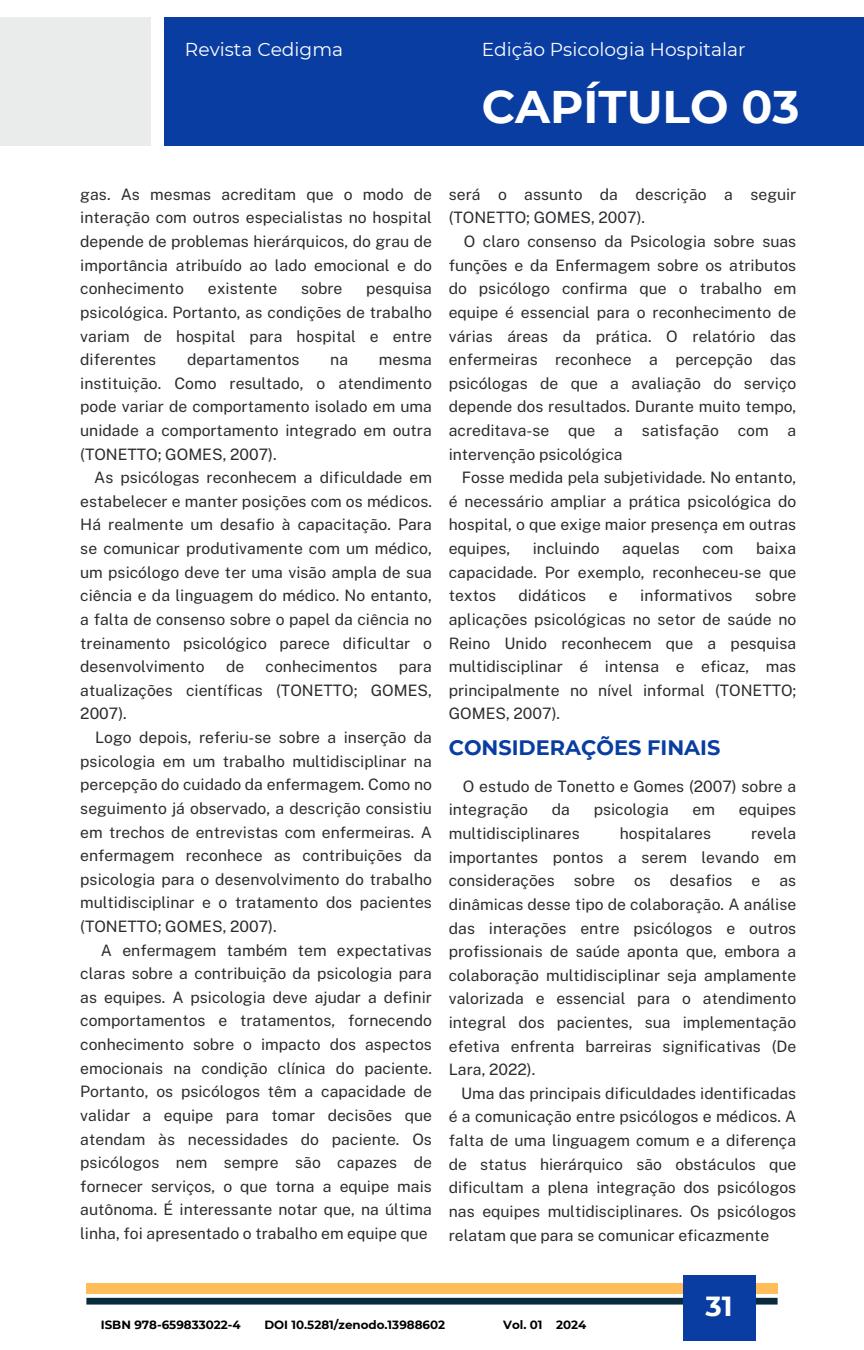
<style>
.page{position:relative;width:864px;height:1350px;background:#fff}
.page>*{position:absolute;margin:0;border:0;box-sizing:border-box;transform-origin:0 0}
.t1{font:700 45.68px "Montserrat";color:#fff}
.t2{font:700 27.68px "Montserrat";color:#fff}
.t3{font:700 20.93px "Montserrat";color:#093da2}
.t4{font:18.68px "Montserrat";color:#fff}
.t5{font:15.75px/23.6px "Public Sans";color:#2b2c30;text-align:justify}
.t6{font:700 11.92px "Montserrat";color:#000}
</style>
<div class="page">
<div style="left:0;top:17px;width:151px;height:128px;background:#eaebeb"></div>
<div style="left:164px;top:17px;width:700px;height:128px;background:#093da2"></div>
<div style="left:86px;top:1298px;width:692px;height:7px;background:#0a2b3e"></div>
<div style="left:86px;top:1283px;width:692px;height:11px;background:#ffbd59"></div>
<div style="left:683px;top:1275px;width:72px;height:65px;background:#093da2"></div>
<h3 class="t4" style="left:185px;top:38px;width:160px">Revista Cedigma</h3>
<h1 class="t4" style="left:482px;top:38px;width:265px">Edição Psicologia Hospitalar</h1>
<h3 class="t1" style="left:482px;top:79px;width:319px">CAPÍTULO 03</h3>
<h4 class="t5" style="left:80px;top:182px;width:353px">gas. As mesmas acreditam que o modo de interação com outros especialistas no hospital depende de problemas hierárquicos, do grau de importância atribuído ao lado emocional e do conhecimento</h4>
<h4 class="t5" style="left:208px;top:277px;width:71px">existente</h4>
<h4 class="t5" style="left:301px;top:277px;width:43px">sobre</h4>
<h4 class="t5" style="left:80px;top:277px;width:353px;text-indent:286px">pesquisa psicológica. Portanto, as condições de trabalho variam de hospital para hospital e entre diferentes</h4>
<h4 class="t5" style="left:187px;top:348px;width:114px">departamentos</h4>
<h4 class="t5" style="left:330px;top:348px;width:19px">na</h4>
<h4 class="t5" style="left:379px;top:348px;width:55px">mesma</h4>
<h4 class="t5" style="left:80px;top:371px;width:353px">instituição. Como resultado, o atendimento</h4>
<h4 class="t5" style="left:80px;top:395px;width:353px">pode variar de comportamento isolado em uma</h4>
<h4 class="t5" style="left:80px;top:418px;width:353px">unidade a comportamento integrado em outra</h4>
<h4 class="t5" style="left:80px;top:442px;width:198px">(TONETTO; GOMES, 2007).</h4>
<h4 class="t5" style="left:94px;top:466px;width:339px">As psicólogas reconhecem a dificuldade em</h4>
<h4 class="t5" style="left:80px;top:489px;width:353px">estabelecer e manter posições com os médicos.</h4>
<h4 class="t5" style="left:80px;top:513px;width:353px">Há realmente um desafio à capacitação. Para</h4>
<h4 class="t5" style="left:80px;top:537px;width:353px">se comunicar produtivamente com um médico,</h4>
<h4 class="t5" style="left:80px;top:560px;width:353px">um psicólogo deve ter uma visão ampla de sua</h4>
<h4 class="t5" style="left:80px;top:584px;width:353px">ciência e da linguagem do médico. No entanto,</h4>
<h4 class="t5" style="left:80px;top:607px;width:353px">a falta de consenso sobre o papel da ciência no</h4>
<h4 class="t5" style="left:80px;top:631px;width:353px">treinamento psicológico parece dificultar o</h4>
<h4 class="t5" style="left:80px;top:655px;width:126px">desenvolvimento</h4>
<h4 class="t5" style="left:226px;top:655px;width:20px">de</h4>
<h4 class="t5" style="left:266px;top:655px;width:113px">conhecimentos</h4>
<h4 class="t5" style="left:399px;top:655px;width:35px">para</h4>
<h4 class="t5" style="left:80px;top:678px;width:353px">atualizações científicas (TONETTO; GOMES,</h4>
<h4 class="t5" style="left:80px;top:702px;width:48px">2007).</h4>
<h4 class="t5" style="left:95px;top:726px;width:338px">Logo depois, referiu-se sobre a inserção da</h4>
<h4 class="t5" style="left:80px;top:749px;width:353px">psicologia em um trabalho multidisciplinar na</h4>
<h4 class="t5" style="left:80px;top:773px;width:353px">percepção do cuidado da enfermagem. Como no</h4>
<h4 class="t5" style="left:80px;top:796px;width:353px">seguimento já observado, a descrição consistiu</h4>
<h4 class="t5" style="left:80px;top:820px;width:353px">em trechos de entrevistas com enfermeiras. A</h4>
<h4 class="t5" style="left:80px;top:844px;width:353px">enfermagem reconhece as contribuições da</h4>
<h4 class="t5" style="left:80px;top:867px;width:353px">psicologia para o desenvolvimento do trabalho</h4>
<h4 class="t5" style="left:80px;top:891px;width:353px">multidisciplinar e o tratamento dos pacientes</h4>
<h4 class="t5" style="left:80px;top:914px;width:198px">(TONETTO; GOMES, 2007).</h4>
<h4 class="t5" style="left:101px;top:938px;width:333px">A enfermagem também tem expectativas</h4>
<h4 class="t5" style="left:80px;top:962px;width:353px">claras sobre a contribuição da psicologia para</h4>
<h4 class="t5" style="left:80px;top:985px;width:353px">as equipes. A psicologia deve ajudar a definir</h4>
<h4 class="t5" style="left:80px;top:1009px;width:353px">comportamentos e tratamentos, fornecendo</h4>
<h4 class="t5" style="left:80px;top:1033px;width:353px">conhecimento sobre o impacto dos aspectos</h4>
<h4 class="t5" style="left:80px;top:1056px;width:353px">emocionais na condição clínica do paciente.</h4>
<h4 class="t5" style="left:80px;top:1080px;width:353px">Portanto, os psicólogos têm a capacidade de</h4>
<h4 class="t5" style="left:80px;top:1103px;width:353px">validar a equipe para tomar decisões que</h4>
<h4 class="t5" style="left:80px;top:1127px;width:353px">atendam às necessidades do paciente. Os</h4>
<h4 class="t5" style="left:80px;top:1151px;width:353px">psicólogos nem sempre são capazes de</h4>
<h4 class="t5" style="left:80px;top:1174px;width:353px">fornecer serviços, o que torna a equipe mais</h4>
<h4 class="t5" style="left:80px;top:1198px;width:353px">autônoma. É interessante notar que, na última</h4>
<h4 class="t5" style="left:80px;top:1222px;width:349px">linha, foi apresentado o trabalho em equipe que</h4>
<h4 class="t5" style="left:449px;top:182px;width:349px">será o assunto da descrição a seguir</h4>
<h4 class="t5" style="left:449px;top:206px;width:198px">(TONETTO; GOMES, 2007).</h4>
<h4 class="t5" style="left:464px;top:230px;width:334px">O claro consenso da Psicologia sobre suas</h4>
<h4 class="t5" style="left:449px;top:253px;width:349px">funções e da Enfermagem sobre os atributos</h4>
<h4 class="t5" style="left:449px;top:277px;width:349px">do psicólogo confirma que o trabalho em</h4>
<h4 class="t5" style="left:449px;top:300px;width:349px">equipe é essencial para o reconhecimento de</h4>
<h4 class="t5" style="left:449px;top:324px;width:349px">várias áreas da prática. O relatório das</h4>
<h4 class="t5" style="left:449px;top:348px;width:349px">enfermeiras reconhece a percepção das</h4>
<h4 class="t5" style="left:449px;top:371px;width:349px">psicólogas de que a avaliação do serviço</h4>
<h4 class="t5" style="left:449px;top:395px;width:349px">depende dos resultados. Durante muito tempo,</h4>
<h4 class="t5" style="left:449px;top:418px;width:349px">acreditava-se que a satisfação com a</h4>
<h4 class="t5" style="left:449px;top:442px;width:175px">intervenção psicológica</h4>
<h4 class="t5" style="left:462px;top:466px;width:336px">Fosse medida pela subjetividade. No entanto,</h4>
<h4 class="t5" style="left:449px;top:489px;width:349px">é necessário ampliar a prática psicológica do</h4>
<h4 class="t5" style="left:449px;top:513px;width:349px">hospital, o que exige maior presença em outras</h4>
<h4 class="t5" style="left:449px;top:537px;width:63px">equipes,</h4>
<h4 class="t5" style="left:533px;top:537px;width:68px">incluindo</h4>
<h4 class="t5" style="left:622px;top:537px;width:59px">aquelas</h4>
<h4 class="t5" style="left:703px;top:537px;width:32px">com</h4>
<h4 class="t5" style="left:449px;top:537px;width:349px;text-indent:307px">baixa capacidade. Por exemplo, reconheceu-se que textos</h4>
<h4 class="t5" style="left:449px;top:584px;width:349px;text-indent:306px">sobre aplicações psicológicas no setor de saúde no Reino Unido reconhecem que a pesquisa multidisciplinar é intensa e eficaz, mas principalmente no nível informal (TONETTO; GOMES, 2007).</h4>
<h4 class="t5" style="left:519px;top:584px;width:69px">didáticos</h4>
<h4 class="t5" style="left:609px;top:584px;width:10px">e</h4>
<h4 class="t5" style="left:640px;top:584px;width:94px">informativos</h4>
<p class="t3" style="left:449px;top:735px;width:273px">CONSIDERAÇÕES FINAIS</p>
<p class="t5" style="left:449px;top:774px;width:349px;text-indent:14px">O estudo de Tonetto e Gomes (2007) sobre a integração</p>
<p class="t5" style="left:552px;top:798px;width:20px">da</p>
<p class="t5" style="left:594px;top:798px;width:77px">psicologia</p>
<p class="t5" style="left:693px;top:798px;width:24px">em</p>
<p class="t5" style="left:739px;top:798px;width:59px">equipes</p>
<p class="t5" style="left:449px;top:822px;width:133px">multidisciplinares</p>
<p class="t5" style="left:620px;top:822px;width:93px">hospitalares</p>
<p class="t5" style="left:751px;top:822px;width:47px">revela</p>
<p class="t5" style="left:449px;top:845px;width:349px">importantes pontos a serem levando em</p>
<p class="t5" style="left:449px;top:869px;width:349px">considerações sobre os desafios e as</p>
<p class="t5" style="left:449px;top:892px;width:349px">dinâmicas desse tipo de colaboração. A análise</p>
<p class="t5" style="left:449px;top:916px;width:349px">das interações entre psicólogos e outros</p>
<p class="t5" style="left:449px;top:940px;width:349px">profissionais de saúde aponta que, embora a</p>
<p class="t5" style="left:449px;top:963px;width:349px">colaboração multidisciplinar seja amplamente</p>
<p class="t5" style="left:449px;top:987px;width:349px">valorizada e essencial para o atendimento</p>
<p class="t5" style="left:449px;top:1010px;width:349px">integral dos pacientes, sua implementação</p>
<p class="t5" style="left:449px;top:1034px;width:349px">efetiva enfrenta barreiras significativas (De</p>
<p class="t5" style="left:449px;top:1058px;width:88px">Lara, 2022).</p>
<p class="t5" style="left:461px;top:1081px;width:337px">Uma das principais dificuldades identificadas</p>
<p class="t5" style="left:449px;top:1105px;width:349px">é a comunicação entre psicólogos e médicos. A</p>
<p class="t5" style="left:449px;top:1129px;width:349px">falta de uma linguagem comum e a diferença</p>
<p class="t5" style="left:449px;top:1152px;width:349px">de status hierárquico são obstáculos que</p>
<p class="t5" style="left:449px;top:1176px;width:349px">dificultam a plena integração dos psicólogos</p>
<p class="t5" style="left:449px;top:1199px;width:349px">nas equipes multidisciplinares. Os psicólogos</p>
<p class="t5" style="left:449px;top:1223px;width:322px">relatam que para se comunicar eficazmente</p>
<h2 class="t2" style="left:706px;top:1289px;width:29px">31</h2>
<h4 class="t6" style="left:101px;top:1318px;width:141px">ISBN 978-659833022-4</h4>
<p class="t6" style="left:264px;top:1318px;width:182px">DOI 10.5281/zenodo.13988602</p>
<h5 class="t6" style="left:503px;top:1318px;width:85px">Vol. 01 2024</h5>
</div>
